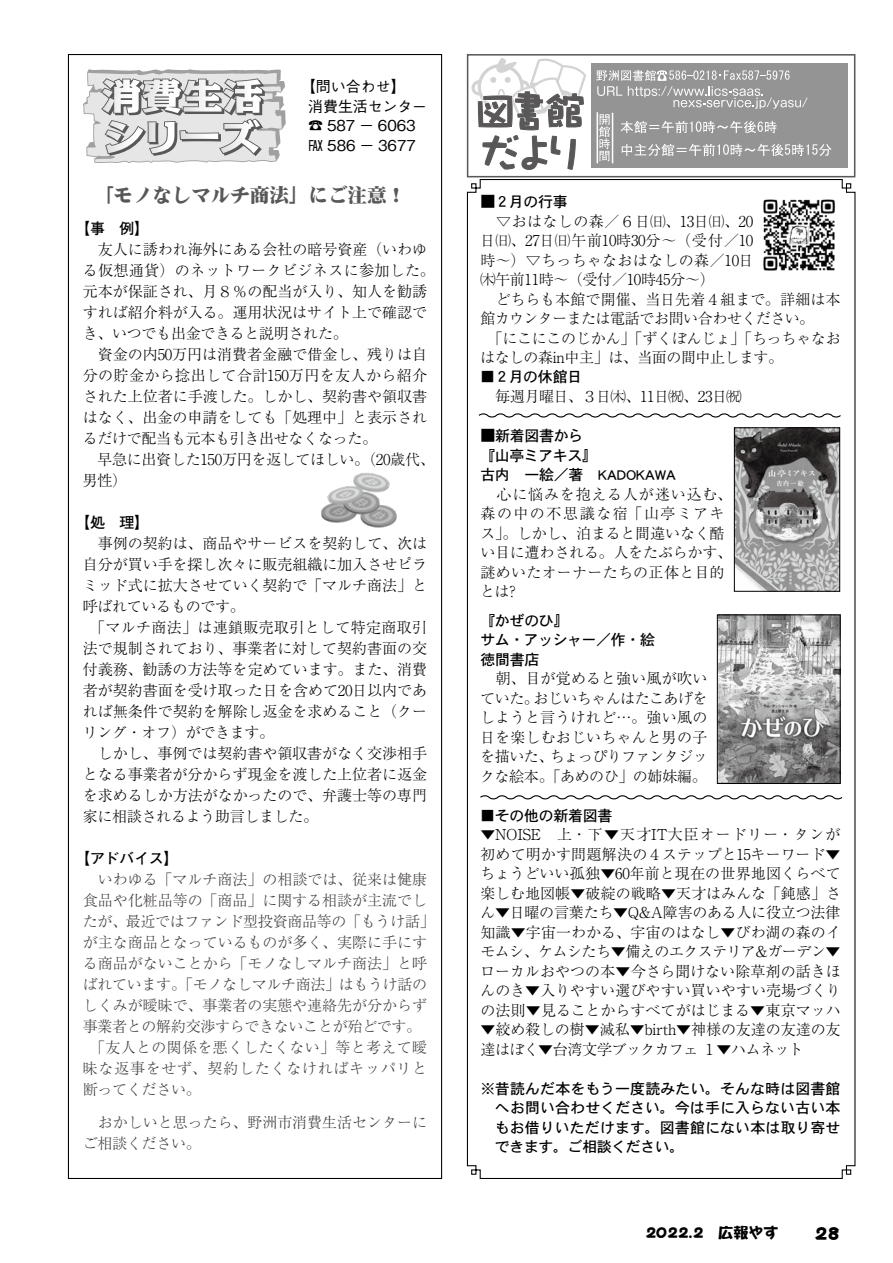
<style>
.page{position:relative;width:893px;height:1263px;background:#fff}
.page>*{position:absolute;margin:0;border:0;box-sizing:border-box;transform-origin:0 0}
.t1{font:19.5px "DF Mincho Std W12";color:#595757}
.t2{font:18px "DFPOP1 Std W12";color:#000}
.t3{font:300 15px/21px "Ryumin Pro";color:#000}
.t4{font:300 15px/21px "Ryumin Pro";color:#3e3a39}
.t5{font:300 15px/19.5px "Ryumin Pro";letter-spacing:-.02em;color:#000}
.t6{font:15px/19.5px "DFHS Gothic Std W5";letter-spacing:-.02em;color:#000}
.t7{font:300 15px/19.5px "Ryumin Pro";letter-spacing:.02em;color:#000}
.t8{font:500 15px/19.5px "Gothic BBB Pro";color:#000}
.t9{font:300 15px/19.5px "Ryumin Pro";letter-spacing:-.025em;color:#000}
.t10{font:300 15px "Ryumin Pro";letter-spacing:-.035em;color:#000}
.t11{font:700 15px "Futo Go B101 Pro";letter-spacing:-.02em;color:#000}
.t12{font:300 15px "Ryumin Pro";letter-spacing:-.045em;color:#000}
.t13{font:15px "DFPOP1 Std W12";color:#000}
.s1{font-family:"Ryumin Pro";font-weight:300}
</style>
<div class="page">
<svg style="left:466px;top:179px;width:390px;height:1000px"></svg>
<img style="left:736px;top:429px;width:102px;height:161px">
<div style="left:734px;top:427px;width:106px;height:165px;border:1px solid #000"></div>
<img style="left:719px;top:616px;width:120px;height:166px">
<div style="left:717px;top:614px;width:124px;height:170px;border:1px solid #000"></div>
<img style="left:321px;top:472px;width:76px;height:56px">
<div style="left:467px;top:54px;width:388px;height:123px;border:2px solid #595757"></div>
<div style="left:591px;top:64px;width:256px;height:104px;background:#949495"></div>
<hr style="left:597px;top:112px;width:1px;height:51px;background:#fff">
<hr style="left:612px;top:113px;width:1px;height:50px;background:#fff">
<svg style="left:471px;top:56px;width:115px;height:114px"></svg>
<svg style="left:596px;top:70px;width:235px;height:91px"></svg>
<img style="left:758px;top:194px;width:82px;height:80px">
<svg style="left:477px;top:412px;width:365px;height:7px"></svg>
<svg style="left:479px;top:794px;width:364px;height:7px"></svg>
<svg style="left:83px;top:69px;width:203px;height:94px"></svg>
<p class="t8" style="left:308px;top:75px;width:120px;text-indent:-8px">【問い合わせ【<br>消費生活センター☎ 587 － 6063<br>FAX 586 － 3677</p>
<h1 class="t1" style="left:94px;top:184px;width:313px">「モノなしマルチ商法」にご注意!</h1>
<p class="t11" style="left:75px;top:216px;width:75px">【事　例【</p>
<p class="t3" style="left:83px;top:238px;width:353px">　友人に誘われ海外にある会社の暗号資産（いわゆる仮想通貨）のネットワークビジネスに参加した。元本が保証され、月８％の配当が入り、知人を勧誘すれば紹介料が入る。運用状況はサイト上で確認でき、いつでも出金できると説明された。<br>　資金の内50万円は消費者金融で借金し、残りは自分の貯金から捻出して合計150万円を友人から紹介された上位者に手渡した。しかし、契約書や領収書はなく、出金の申請をしても「処理中」と表示されるだけで配当も元本も引き出せなくなった。<br>　早急に出資した150万円を返してほしい。（20歳代、男性(</p>
<p class="t11" style="left:75px;top:510px;width:75px"><span class="s1">【</span>処　理【</p>
<p class="t3" style="left:83px;top:532px;width:346px">　事例の契約は、商品やサービスを契約して、次は自分が買い手を探し次々に販売組織に加入させピラミッド式に拡大させていく契約で「マルチ商法」と呼ばれているものです。<br>　「マルチ商法」は連鎖販売取引として特定商取引法で規制されており、事業者に対して契約書面の交付義務、勧誘の方法等を定めています。また、消費者が契約書面を受け取った日を含めて20日以内であれば無条件で契約を解除し返金を求めること（クーリング・オフ）ができます。<br>　しかし、事例では契約書や領収書がなく交渉相手となる事業者が分からず現金を渡した上位者に返金を求めるしか方法がなかったので、弁護士等の専門家に相談されるよう助言しました。</p>
<p class="t11" style="left:75px;top:846px;width:105px">【アドバイス【</p>
<p class="t4" style="left:83px;top:868px;width:353px">　いわゆる「マルチ商法」の相談では、従来は健康食品や化粧品等の「商品」に関する相談が主流でしたが、最近ではファンド型投資商品等の「もうけ話「が主な商品となっているものが多く、実際に手にする商品がないことから「モノなしマルチ商法」と呼ばれています。「モノなしマルチ商法」はもうけ話のしくみが曖昧で、事業者の実態や連絡先が分からず事業者との解約交渉すらできないことが殆どです。　「友人との関係を悪くしたくない」等と考えて曖昧な返事をせず、契約したくなければキッパリと断ってください。</p>
<p class="t4" style="left:83px;top:1111px;width:346px">　おかしいと思ったら、野洲市消費生活センターにご相談ください。</p>
<p class="t6" style="left:480px;top:192px;width:89px"><span class="s1">■</span>２月の行事</p>
<p class="t5" style="left:480px;top:210px;width:362px">　▽おはなしの森／６日㈰、13日㈰、20<br>日㈰、27日㈰午前10時30分～（受付／10<br>時～）▽ちっちゃなおはなしの森／10日<br>㈭午前11時～（受付／10時45分~(<br>　どちらも本館で開催、当日先着４組まで。詳細は本館カウンターまたは電話でお問い合わせください。<br>　「にこにこのじかん」「ずくぼんじょ」「ちっちゃなおはなしの森in中主」は、当面の間中止します。</p>
<p class="t6" style="left:480px;top:367px;width:103px">■２月の休館日</p>
<p class="t10" style="left:480px;top:385px;width:263px">　毎週月曜日、３日㈭、11日㈷、23日㈷</p>
<p class="t6" style="left:480px;top:426px;width:197px"><span class="s1">■</span>新着図書から<br>『山亭ミアキス『<br>古内　一絵／著　KADOKAWA</p>
<p class="t7" style="left:480px;top:483px;width:254px">　心に悩みを抱える人が迷い込む、森の中の不思議な宿「山亭ミアキス」。しかし、泊まると間違いなく酷い目に遭わされる。人をたぶらかす、謎めいたオーナーたちの正体と目的とは?</p>
<p class="t6" style="left:480px;top:610px;width:176px">『かぜのひ『<br>サム・アッシャー／作・絵徳間書店</p>
<p class="t5" style="left:480px;top:668px;width:229px;text-align:right">　朝、目が覚めると強い風が吹いおじいちゃんはたこあげを</p>
<p class="t3" style="left:480px;top:686px;width:60px">ていた。</p>
<p class="t3" style="left:480px;top:706px;width:229px">しようと言うけれど…。強い風の</p>
<p class="t3" style="left:480px;top:725px;width:229px">日を楽しむおじいちゃんと男の子</p>
<p class="t12" style="left:550px;top:745px;width:160px">ちょっぴりファンタジッ</p>
<p class="t9" style="left:480px;top:746px;width:228px">を描いた、<br>クな絵本。「あめのひ」の姉妹編。</p>
<p class="t6" style="left:480px;top:805px;width:134px">■その他の新着図書</p>
<p class="t3" style="left:480px;top:824px;width:362px;line-height:19.5px;text-align:justify">▼NOISE　上・下▼天才IT大臣オードリー・タンが初めて明かす問題解決の４ステップと15キーワード▼ちょうどいい孤独▼60年前と現在の世界地図くらべて楽しむ地図帳▼破綻の戦略▼天才はみんな「鈍感」さん▼日曜の言葉たち▼Q&amp;A障害のある人に役立つ法律知識▼宇宙一わかる、宇宙のはなし▼びわ湖の森のイモムシ、ケムシたち▼備えのエクステリア&amp;ガーデン▼ローカルおやつの本▼今さら聞けない除草剤の話きほんのき▼入りやすい選びやすい買いやすい売場づくりの法則▼見ることからすべてがはじまる▼東京マッハ</p>
<p class="t3" style="left:480px;top:1019px;width:362px;line-height:19.5px">▼絞め殺しの樹▼滅私▼birth▼神様の友達の友達の友達はぼく▼台湾文学ブックカフェ１▼ハムネット</p>
<p class="t6" style="left:495px;top:1078px;width:347px;text-align:justify;text-indent:-14px">※昔読んだ本をもう一度読みたい。そんな時は図書館へお問い合わせください。今は手に入らない古い本もお借りいただけます。図書館にない本は取り寄せできます。ご相談ください。</p>
<p class="t13" style="left:645px;top:1225px;width:135px">2022.2　広報やす</p>
<p class="t2" style="left:814px;top:1223px;width:27px">28</p>
</div>
